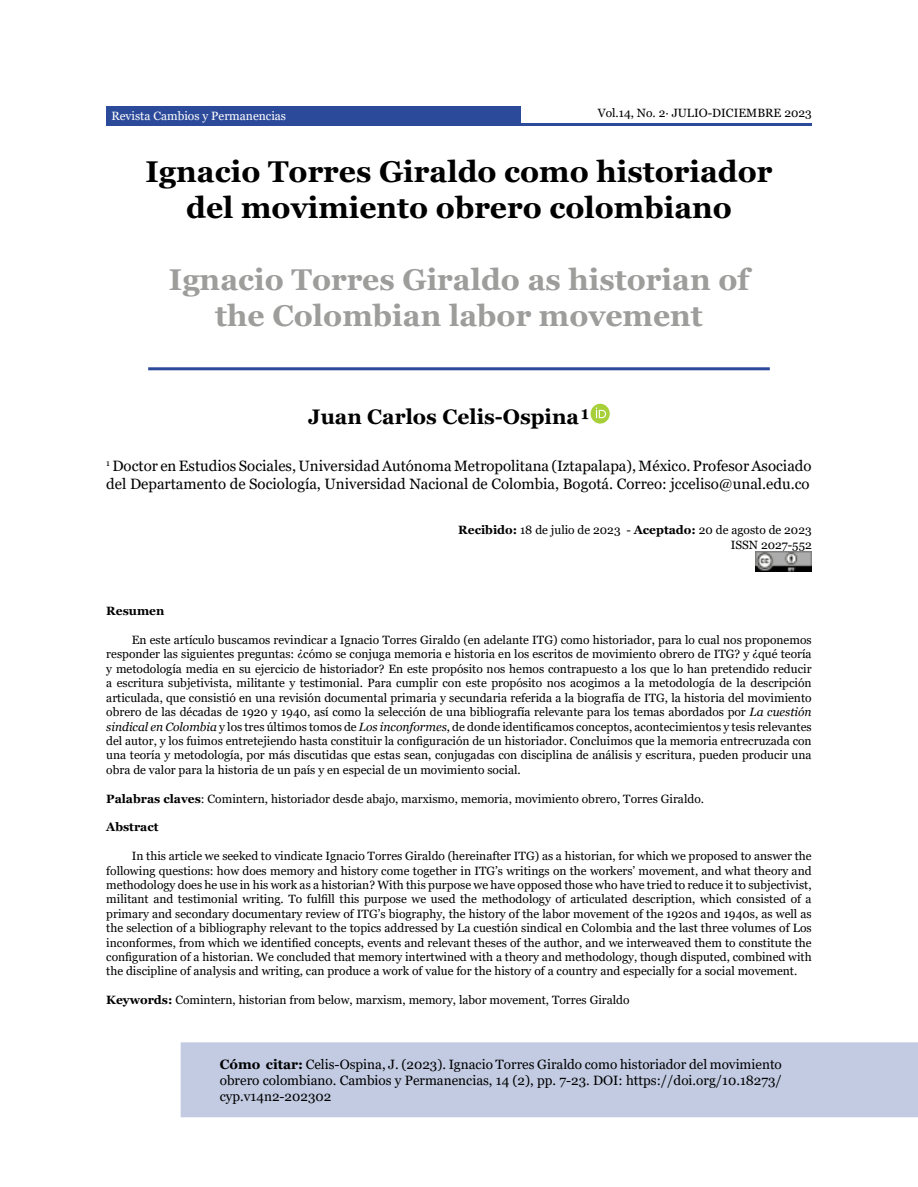
<style>
.page{position:relative;width:918px;height:1187px;background:#fff}
.page>*{position:absolute;margin:0;border:0;box-sizing:border-box;transform-origin:0 0}
.t1{font:700 30px/36px "Georgia";color:#000;text-align:center}
.t2{font:700 30px/36px "Georgia";color:#9d9d9c;text-align:center}
.t3{font:700 21px "Georgia";color:#000}
.t4{font:15px/18px "Georgia";color:#000}
.t5{font:13.5px/16.2px "Georgia";color:#000;text-align:justify}
.t6{font:12px/14.4px "Georgia";color:#000;text-align:justify}
.t7{font:12px "Georgia";color:#fff}
.t8{font:700 12px "Georgia";color:#000}
.s1{font-weight:700}
.s2{font-style:italic}
</style>
<div class="page">
<div style="left:106px;top:106px;width:414px;height:19px;background:#2c4a9a"></div>
<hr style="left:520px;top:123px;width:292px;height:2px;background:#2c4a9a">
<svg style="left:591px;top:404px;width:19px;height:19px"></svg>
<svg style="left:596px;top:407px;width:10px;height:11px"></svg>
<img style="left:755px;top:551px;width:57px;height:20px">
<div style="left:181px;top:1042px;width:737px;height:75px;background:#c2cbe2"></div>
<hr style="left:148px;top:367px;width:622px;height:3px;background:#2c4a9a">
<p class="t7" style="left:111px;top:108px;width:176px">Revista Cambios y Permanencias</p>
<p class="t6" style="left:598px;top:105px;width:216px">Vol.14, No. 2∙ JULIO-DICIEMBRE 2023</p>
<h1 class="t1" style="left:146px;top:154px;width:628px">Ignacio Torres Giraldo como historiador del movimiento obrero colombiano</h1>
<h1 class="t2" style="left:169px;top:262px;width:582px">Ignacio Torres Giraldo as historian of the Colombian labor movement</h1>
<h2 class="t3" style="left:308px;top:403px;width:284px">Juan Carlos Celis-Ospina¹</h2>
<p class="t4" style="left:106px;top:457px;width:707px"><sup>1</sup> Doctor en Estudios Sociales, Universidad Autónoma Metropolitana (Iztapalapa), México. Profesor Asociado del Departamento de Sociología, Universidad Nacional de Colombia, Bogotá. Correo: jcceliso@unal.edu.co</p>
<p class="t6" style="left:458px;top:523px;width:355px;text-align:right"><span class="s1">Recibido:</span> 18 de julio de 2023 - <span class="s1">Aceptado:</span> 20 de agosto de 2023<br>ISSN 2027-552</p>
<p class="t8" style="left:106px;top:603px;width:60px">Resumen</p>
<p class="t6" style="left:106px;top:633px;width:707px;text-indent:26px">En este artículo buscamos revindicar a Ignacio Torres Giraldo (en adelante ITG) como historiador, para lo cual nos proponemos responder las siguientes preguntas: ¿cómo se conjuga memoria e historia en los escritos de movimiento obrero de ITG? y ¿qué teoría y metodología media en su ejercicio de historiador? En este propósito nos hemos contrapuesto a los que lo han pretendido reducir a escritura subjetivista, militante y testimonial. Para cumplir con este propósito nos acogimos a la metodología de la descripción articulada, que consistió en una revisión documental primaria y secundaria referida a la biografía de ITG, la historia del movimiento obrero de las décadas de 1920 y 1940, así como la selección de una bibliografía relevante para los temas abordados por <span class="s2">La cuestión sindical en Colombia</span> y los tres últimos tomos de <span class="s2">Los inconformes</span>, de donde identificamos conceptos, acontecimientos y tesis relevantes del autor, y los fuimos entretejiendo hasta constituir la configuración de un historiador. Concluimos que la memoria entrecruzada con una teoría y metodología, por más discutidas que estas sean, conjugadas con disciplina de análisis y escritura, pueden producir una obra de valor para la historia de un país y en especial de un movimiento social.</p>
<p class="t6" style="left:106px;top:791px;width:599px"><span class="s1">Palabras claves</span>: Comintern, historiador desde abajo, marxismo, memoria, movimiento obrero, Torres Giraldo.</p>
<p class="t8" style="left:106px;top:819px;width:54px">Abstract</p>
<p class="t6" style="left:106px;top:849px;width:707px;text-indent:26px">In this article we seeked to vindicate Ignacio Torres Giraldo (hereinafter ITG) as a historian, for which we proposed to answer the following questions: how does memory and history come together in ITG’s writings on the workers’ movement, and what theory and methodology does he use in his work as a historian? With this purpose we have opposed those who have tried to reduce it to subjectivist, militant and testimonial writing. To fulfill this purpose we used the methodology of articulated description, which consisted of a primary and secondary documentary review of ITG’s biography, the history of the labor movement of the 1920s and 1940s, as well as the selection of a bibliography relevant to the topics addressed by La cuestión sindical en Colombia and the last three volumes of Los inconformes, from which we identified concepts, events and relevant theses of the author, and we interweaved them to constitute the configuration of a historian. We concluded that memory intertwined with a theory and methodology, though disputed, combined with the discipline of analysis and writing, can produce a work of value for the history of a country and especially for a social movement.</p>
<p class="t6" style="left:106px;top:993px;width:525px"><span class="s1">Keywords:</span> Comintern, historian from below, marxism, memory, labor movement, Torres Giraldo</p>
<p class="t5" style="left:220px;top:1056px;width:564px"><span class="s1">Cómo citar:</span> Celis-Ospina, J. (2023). Ignacio Torres Giraldo como historiador del movimiento obrero colombiano. Cambios y Permanencias, 14 (2), pp. 7-23. DOI: https://doi.org/10.18273/ cyp.v14n2-202302</p>
</div>
